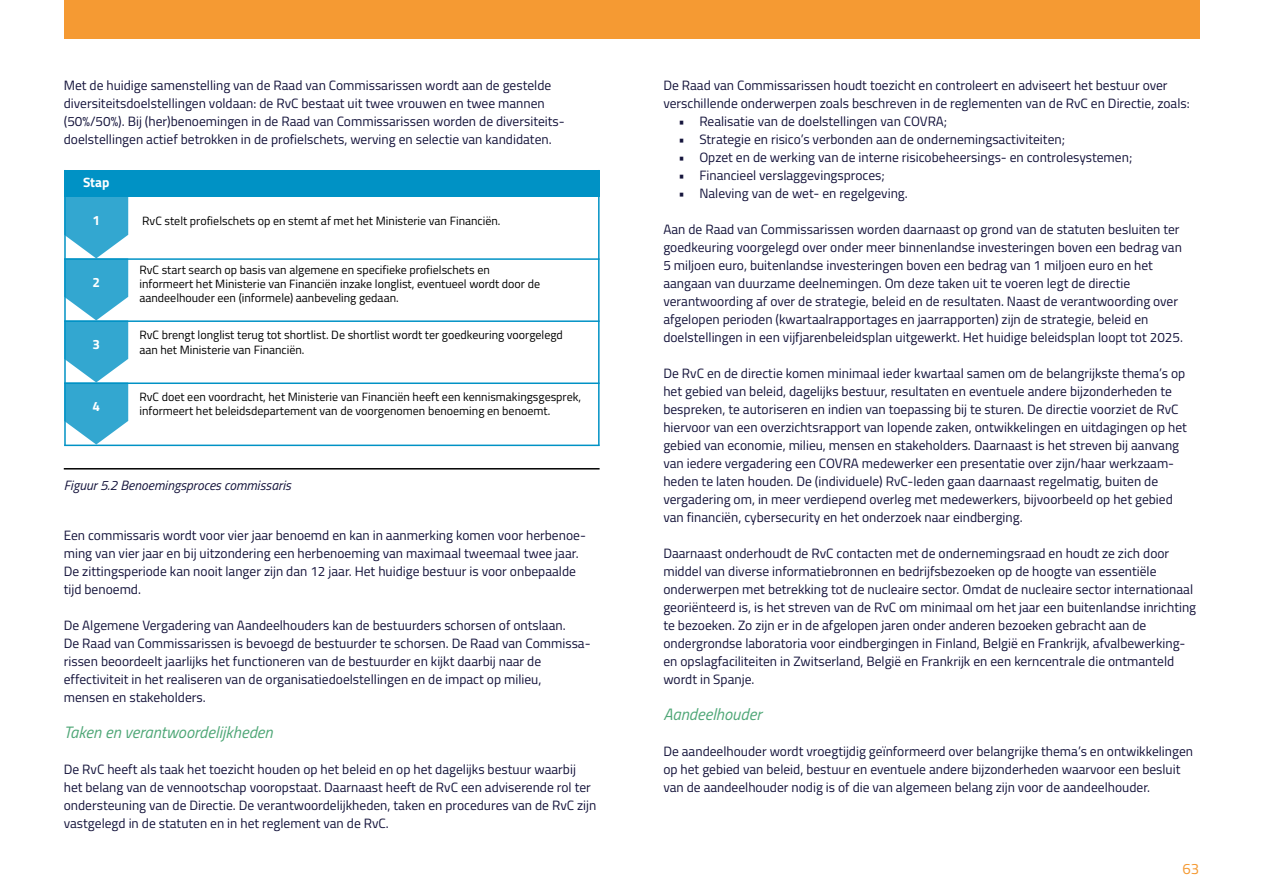
<style>
.page{position:relative;width:1263px;height:893px;background:#fff}
.page>*{position:absolute;margin:0;border:0;box-sizing:border-box;transform-origin:0 0}
.t1{font:italic 16.5px "Titillium";color:#4fa777}
.t2{font:15px "Titillium";color:#f59a33}
.t3{font:13.5px/18px "Titillium";color:#14133b}
.t4{font:italic 13.5px "Titillium";color:#14133b}
.t5{font:700 13.5px "Titillium";color:#fff}
.t6{font:12px/14.4px "Titillium";color:#000}
</style>
<div class="page">
<div style="left:64px;top:170px;width:536px;height:26px;background:#0092c5"></div>
<svg style="left:66px;top:196px;width:62px;height:249px"></svg>
<hr style="left:64px;top:258px;width:536px;height:2px;background:#0092c5">
<hr style="left:598px;top:170px;width:2px;height:276px;background:#0092c5">
<hr style="left:64px;top:320px;width:536px;height:2px;background:#0092c5">
<hr style="left:64px;top:382px;width:536px;height:2px;background:#0092c5">
<hr style="left:64px;top:445px;width:536px;height:1px;background:#0092c5">
<hr style="left:64px;top:170px;width:2px;height:276px;background:#0092c5">
<hr style="left:64px;top:468px;width:536px;height:2px;background:#000">
<div style="left:64px;top:0;width:1135px;height:38px;background:#f59a33"></div>
<p class="t3" style="left:64px;top:76px;width:502px">Met de huidige samenstelling van de Raad van Commissarissen wordt aan de gestelde diversiteitsdoelstellingen voldaan: de RvC bestaat uit twee vrouwen en twee mannen (50%/50%). Bij (her)benoemingen in de Raad van Commissarissen worden de diversiteits&shy;doelstellingen actief betrokken in de profielschets, werving en selectie van kandidaten.</p>
<p class="t5" style="left:83px;top:172px;width:28px">Stap</p>
<p class="t5" style="left:92px;top:210px;width:9px">1</p>
<p class="t5" style="left:92px;top:271px;width:9px">2</p>
<p class="t5" style="left:92px;top:334px;width:9px">3</p>
<p class="t5" style="left:92px;top:396px;width:9px">4</p>
<p class="t6" style="left:142px;top:213px;width:360px">RvC stelt profielschets op en stemt af met het Ministerie van Financiën.</p>
<p class="t6" style="left:139px;top:262px;width:402px">RvC start search op basis van algemene en specifieke profielschets en informeert het Ministerie van Financiën inzake longlist, eventueel wordt door de aandeelhouder een (informele) aanbeveling gedaan.</p>
<p class="t6" style="left:139px;top:327px;width:425px">RvC brengt longlist terug tot shortlist. De shortlist wordt ter goedkeuring voorgelegd aan het Ministerie van Financiën.</p>
<p class="t6" style="left:139px;top:389px;width:443px">RvC doet een voordracht, het Ministerie van Financiën heeft een kennismakingsgesprek, informeert het beleidsdepartement van de voorgenomen benoeming en benoemt.</p>
<p class="t4" style="left:64px;top:475px;width:229px">Figuur 5.2 Benoemingsproces commissaris</p>
<p class="t3" style="left:64px;top:526px;width:524px">Een commissaris wordt voor vier jaar benoemd en kan in aanmerking komen voor herbenoe&shy;ming van vier jaar en bij uitzondering een herbenoeming van maximaal tweemaal twee jaar.<br>De zittingsperiode kan nooit langer zijn dan 12 jaar. Het huidige bestuur is voor onbepaalde tijd benoemd.</p>
<p class="t3" style="left:64px;top:616px;width:528px">De Algemene Vergadering van Aandeelhouders kan de bestuurders schorsen of ontslaan.<br>De Raad van Commissarissen is bevoegd de bestuurder te schorsen. De Raad van Commissa&shy;rissen beoordeelt jaarlijks het functioneren van de bestuurder en kijkt daarbij naar de effectiviteit in het realiseren van de organisatiedoelstellingen en de impact op milieu,<br>mensen en stakeholders.</p>
<p class="t1" style="left:64px;top:720px;width:211px">Taken en verantwoordelijkheden</p>
<p class="t3" style="left:64px;top:760px;width:534px">De RvC heeft als taak het toezicht houden op het beleid en op het dagelijks bestuur waarbij het belang van de vennootschap vooropstaat. Daarnaast heeft de RvC een adviserende rol ter ondersteuning van de Directie. De verantwoordelijkheden, taken en procedures van de RvC zijn vastgelegd in de statuten en in het reglement van de RvC.</p>
<p class="t3" style="left:663px;top:76px;width:528px">De Raad van Commissarissen houdt toezicht en controleert en adviseert het bestuur over verschillende onderwerpen zoals beschreven in de reglementen van de RvC en Directie, zoals:</p>
<p class="t3" style="left:678px;top:112px;width:270px">• Realisatie van de doelstellingen van COVRA;</p>
<p class="t3" style="left:678px;top:130px;width:388px">• Strategie en risico’s verbonden aan de ondernemingsactiviteiten;</p>
<p class="t3" style="left:678px;top:148px;width:455px">• Opzet en de werking van de interne risicobeheersings- en controlesystemen;</p>
<p class="t3" style="left:678px;top:166px;width:208px">• Financieel verslaggevingsproces;</p>
<p class="t3" style="left:678px;top:184px;width:231px">• Naleving van de wet- en regelgeving.</p>
<p class="t3" style="left:663px;top:220px;width:521px">Aan de Raad van Commissarissen worden daarnaast op grond van de statuten besluiten ter goedkeuring voorgelegd over onder meer binnenlandse investeringen boven een bedrag van 5 miljoen euro, buitenlandse investeringen boven een bedrag van 1 miljoen euro en het aangaan van duurzame deelnemingen. Om deze taken uit te voeren legt de directie verantwoording af over de strategie, beleid en de resultaten. Naast de verantwoording over afgelopen perioden (kwartaalrapportages en jaarrapporten) zijn de strategie, beleid en doelstellingen in een vijfjarenbeleidsplan uitgewerkt. Het huidige beleidsplan loopt tot 2025.</p>
<p class="t3" style="left:663px;top:364px;width:525px">De RvC en de directie komen minimaal ieder kwartaal samen om de belangrijkste thema’s op het gebied van beleid, dagelijks bestuur, resultaten en eventuele andere bijzonderheden te bespreken, te autoriseren en indien van toepassing bij te sturen. De directie voorziet de RvC hiervoor van een overzichtsrapport van lopende zaken, ontwikkelingen en uitdagingen op het gebied van economie, milieu, mensen en stakeholders. Daarnaast is het streven bij aanvang van iedere vergadering een COVRA medewerker een presentatie over zijn/haar werkzaam&shy;heden te laten houden. De (individuele) RvC-leden gaan daarnaast regelmatig, buiten de vergadering om, in meer verdiepend overleg met medewerkers, bijvoorbeeld op het gebied van financiën, cybersecurity en het onderzoek naar eindberging.</p>
<p class="t3" style="left:663px;top:544px;width:534px">Daarnaast onderhoudt de RvC contacten met de ondernemingsraad en houdt ze zich door middel van diverse informatiebronnen en bedrijfsbezoeken op de hoogte van essentiële onderwerpen met betrekking tot de nucleaire sector. Omdat de nucleaire sector internationaal georiënteerd is, is het streven van de RvC om minimaal om het jaar een buitenlandse inrichting te bezoeken. Zo zijn er in de afgelopen jaren onder anderen bezoeken gebracht aan de ondergrondse laboratoria voor eindbergingen in Finland, België en Frankrijk, afvalbewerking&shy;en opslagfaciliteiten in Zwitserland, België en Frankrijk en een kerncentrale die ontmanteld wordt in Spanje.</p>
<p class="t1" style="left:663px;top:702px;width:100px">Aandeelhouder</p>
<p class="t3" style="left:663px;top:742px;width:531px">De aandeelhouder wordt vroegtijdig geïnformeerd over belangrijke thema’s en ontwikkelingen op het gebied van beleid, bestuur en eventuele andere bijzonderheden waarvoor een besluit van de aandeelhouder nodig is of die van algemeen belang zijn voor de aandeelhouder.</p>
<p class="t2" style="left:1182px;top:858px;width:18px">63</p>
</div>
